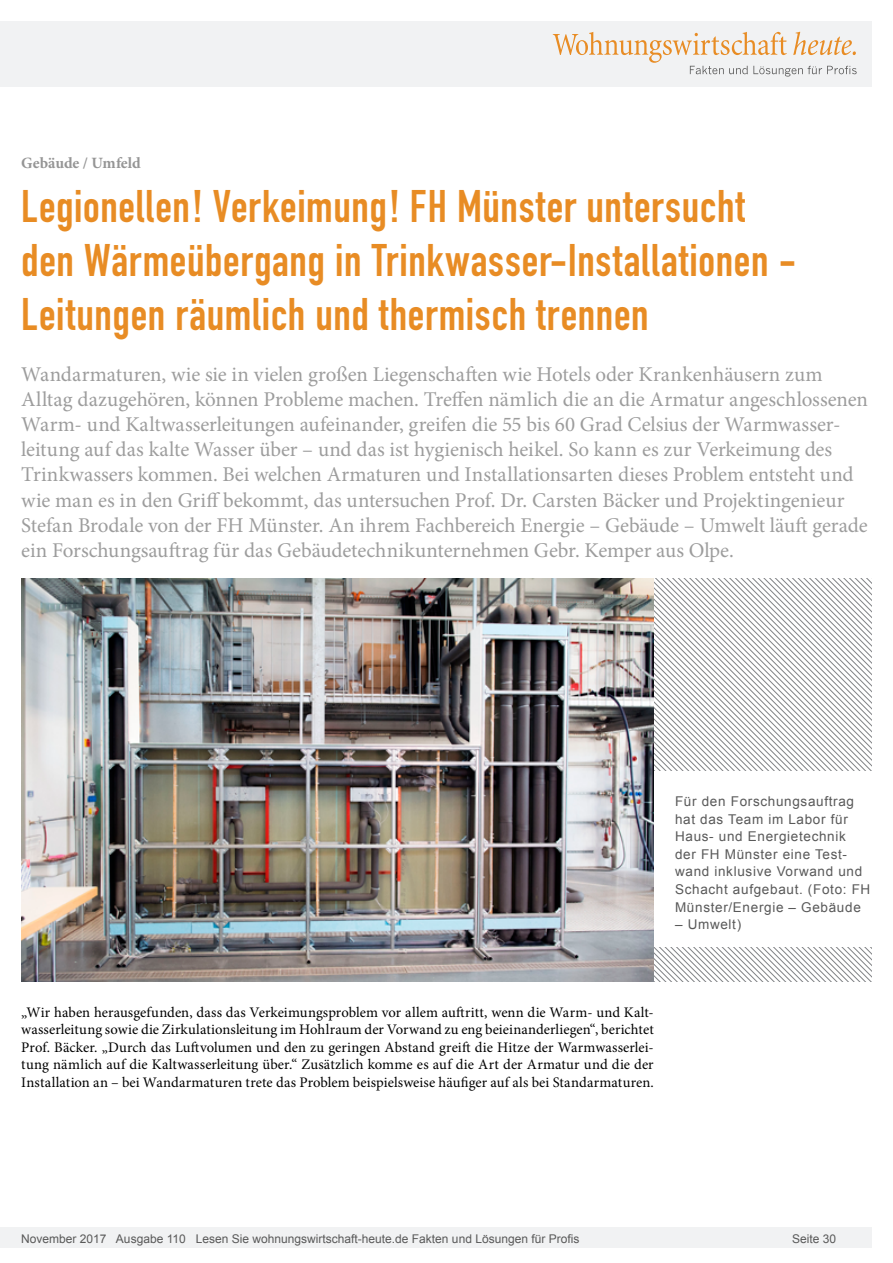
<style>
.page{position:relative;width:893px;height:1263px;background:#fff}
.page>*{position:absolute;margin:0;border:0;box-sizing:border-box;transform-origin:0 0}
.Überschrift_Groß{font:45px/54px "DIN Engschrift";letter-spacing:.015em;color:#e88c24}
.Anlesetext{font:21px/25.2px "Minion Pro";letter-spacing:-.005em;color:#9d9d9d}
.Kategorie{font:700 15.75px "Minion Pro";letter-spacing:-.005em;color:#959595}
.Fließtext_erste_Zeil{font:14.7px/17.5px "Minion Pro";letter-spacing:.005em;color:#000;text-align:justify}
.Bildunterschrift{font:13.5px/17.5px "Arial";letter-spacing:.05em;color:#595959}
.t1{font:12px "Arial";color:#595959}
</style>
<div class="page">
<div style="left:0;top:1227px;width:872px;height:20px;background:#f1f2f3"></div>
<div style="left:0;top:21px;width:872px;height:66px;background:#f1f2f3"></div>
<svg style="left:553px;top:32px;width:304px;height:45px"></svg>
<svg style="left:654px;top:578px;width:218px;height:88px"></svg>
<svg style="left:654px;top:666px;width:218px;height:316px"></svg>
<div style="left:654px;top:771px;width:237px;height:175px;background:#fff"></div>
<img style="left:21px;top:578px;width:633px;height:404px">
<p class="Kategorie" style="left:21px;top:152px;width:121px">Gebäude / Umfeld</p>
<p class="Überschrift_Groß" style="left:21px;top:180px;width:776px">Legionellen! Verkeimung! FH Münster untersucht den Wärmeübergang in Trinkwasser-Installationen -<br>Leitungen räumlich und thermisch trennen</p>
<p class="Anlesetext" style="left:21px;top:361px;width:848px">Wandarmaturen, wie sie in vielen großen Liegenschaften wie Hotels oder Krankenhäusern zum Alltag dazugehören, können Probleme machen. Treffen nämlich die an die Armatur angeschlossenen Warm- und Kaltwasserleitungen aufeinander, greifen die 55 bis 60 Grad Celsius der Warmwasser&shy;leitung auf das kalte Wasser über – und das ist hygienisch heikel. So kann es zur Verkeimung des Trinkwassers kommen. Bei welchen Armaturen und Installationsarten dieses Problem entsteht und wie man es in den Griff bekommt, das untersuchen Prof. Dr. Carsten Bäcker und Projektingenieur Stefan Brodale von der FH Münster. An ihrem Fachbereich Energie – Gebäude – Umwelt läuft gerade ein Forschungsauftrag für das Gebäudetechnikunternehmen Gebr. Kemper aus Olpe.</p>
<p class="Bildunterschrift" style="left:675px;top:793px;width:197px">Für den Forschungsauftrag hat das Team im Labor für<br>Haus- und Energietechnik<br>der FH Münster eine Test&shy;wand inklusive Vorwand und<br>Schacht aufgebaut. (Foto: FH<br>Münster/Energie – Gebäude</p>
<p class="Bildunterschrift" style="left:675px;top:916px;width:68px">– Umwelt)</p>
<p class="Fließtext_erste_Zeil" style="left:21px;top:1003px;width:634px">„Wir haben herausgefunden, dass das Verkeimungsproblem vor allem auftritt, wenn die Warm- und Kalt&shy;wasserleitung sowie die Zirkulationsleitung im Hohlraum der Vorwand zu eng beieinanderliegen“, berichtet Prof. Bäcker. „Durch das Luftvolumen und den zu geringen Abstand greift die Hitze der Warmwasserlei&shy;tung nämlich auf die Kaltwasserleitung über.“ Zusätzlich komme es auf die Art der Armatur und die der Installation an – bei Wandarmaturen trete das Problem beispielsweise häufiger auf als bei Standarmaturen.</p>
<p class="t1" style="left:21px;top:1230px;width:560px">November 2017 Ausgabe 110 Lesen Sie wohnungswirtschaft-heute.de Fakten und Lösungen für Profis</p>
<p class="t1" style="left:792px;top:1231px;width:46px">Seite 30</p>
</div>
